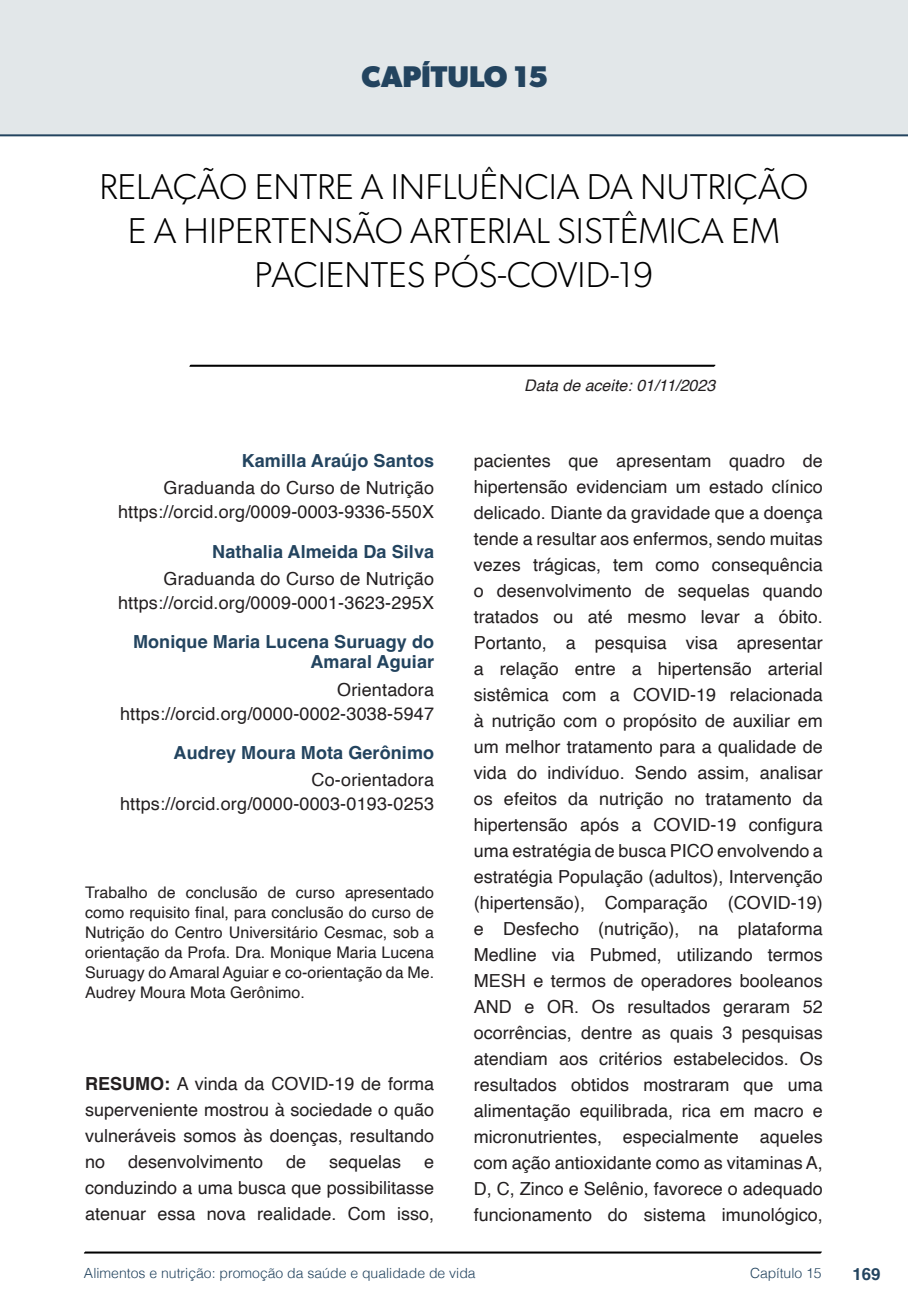
<style>
.page{position:relative;width:908px;height:1304px;background:#fff}
.page>*{position:absolute;margin:0;border:0;box-sizing:border-box;transform-origin:0 0}
.t1{font:300 36px/44px "Gibson";color:#000;text-align:center}
.t2{font:700 30px "Gibson";color:#23445f}
.t3{font:18px/26px "Helvetica";letter-spacing:.01em;color:#231f20;text-align:right}
.t4{font:700 18px/20px "Helvetica";letter-spacing:.005em;color:#23445f;text-align:right}
.t5{font:700 16.8px "Helvetica";color:#23445f}
.t6{font:16px/20px "Helvetica";color:#231f20;text-align:justify}
.t7{font:italic 16px "Helvetica";color:#231f20}
.t8{font:300 14px "Helvetica";color:#23445f}
.s1{font-weight:700}
</style>
<div class="page">
<svg style="left:84px;top:1251px;width:737px;height:3px;background:#515151"></svg>
<svg style="left:189px;top:364px;width:526px;height:3px;background:#4f4f4f"></svg>
<div style="left:0;top:0;width:907px;height:136px;background:#e2e7e9"></div>
<div style="left:44px;top:72px;width:68px;height:61px;background:#e2e7e9"></div>
<h2 class="t2" style="left:361px;top:58px;width:188px">CAPÍTULO 15</h2>
<h1 class="t1" style="left:100px;top:164px;width:710px">RELAÇÃO ENTRE A INFLUÊNCIA DA NUTRIÇÃO<br>E A HIPERTENSÃO ARTERIAL SISTÊMICA EM<br>PACIENTES PÓS-COVID-19</h1>
<p class="t4" style="left:242px;top:453px;width:194px">Kamilla Araújo Santos</p>
<p class="t3" style="left:118px;top:477px;width:317px;line-height:24px">Graduanda do Curso de Nutrição https://orcid.org/0009-0003-9336-550X</p>
<p class="t4" style="left:212px;top:543px;width:223px">Nathalia Almeida Da Silva</p>
<p class="t3" style="left:118px;top:567px;width:317px;line-height:24px">Graduanda do Curso de Nutrição https://orcid.org/0009-0001-3623-295X</p>
<p class="t4" style="left:133px;top:634px;width:302px">Monique Maria Lucena Suruagy do<br>Amaral Aguiar</p>
<p class="t3" style="left:120px;top:678px;width:315px;line-height:24px">Orientadora https://orcid.org/0000-0002-3038-5947</p>
<p class="t4" style="left:173px;top:745px;width:262px">Audrey Moura Mota Gerônimo</p>
<p class="t3" style="left:120px;top:769px;width:315px;line-height:24px">Co-orientadora https://orcid.org/0000-0003-0193-0253</p>
<p class="t6" style="left:85px;top:883px;width:350px">Trabalho de conclusão de curso apresentado como requisito final, para conclusão do curso de Nutrição do Centro Universitário Cesmac, sob a orientação da Profa. Dra. Monique Maria Lucena Suruagy do Amaral Aguiar e co-orientação da Me.<br>Audrey Moura Mota Gerônimo.</p>
<p class="t3" style="left:85px;top:1071px;width:350px;text-align:justify"><span class="s1">RESUMO:</span> A vinda da COVID-19 de forma superveniente mostrou à sociedade o quão vulneráveis somos às doenças, resultando no</p>
<p class="t3" style="left:128px;top:1149px;width:137px">desenvolvimento</p>
<p class="t3" style="left:286px;top:1149px;width:22px">de</p>
<p class="t3" style="left:329px;top:1149px;width:74px">sequelas</p>
<p class="t3" style="left:85px;top:1149px;width:350px;text-align:justify;text-indent:339px">e conduzindo a uma busca que possibilitasse atenuar essa nova realidade. Com isso,</p>
<p class="t7" style="left:524px;top:373px;width:192px">Data de aceite: 01/11/2023</p>
<p class="t3" style="left:473px;top:448px;width:350px;text-align:justify">pacientes que apresentam quadro de hipertensão evidenciam um estado clínico delicado. Diante da gravidade que a doença tende a resultar aos enfermos, sendo muitas vezes trágicas, tem como consequência o desenvolvimento de sequelas quando tratados ou até mesmo levar a óbito.<br>Portanto, a pesquisa visa apresentar a relação entre a hipertensão arterial sistêmica com a COVID-19 relacionada à nutrição com o propósito de auxiliar em um melhor tratamento para a qualidade de vida do indivíduo. Sendo assim, analisar os efeitos da nutrição no tratamento da hipertensão após a COVID-19 configura uma estratégia de busca PICO envolvendo a estratégia População (adultos), Intervenção (hipertensão), Comparação (COVID-19) e Desfecho (nutrição), na plataforma Medline via Pubmed, utilizando termos MESH e termos de operadores booleanos AND e OR. Os resultados geraram 52 ocorrências, dentre as quais 3 pesquisas atendiam aos critérios estabelecidos. Os resultados obtidos mostraram que uma alimentação equilibrada, rica em macro e micronutrientes, especialmente aqueles com ação antioxidante como as vitaminas A, D, C, Zinco e Selênio, favorece o adequado funcionamento do sistema imunológico,</p>
<p class="t8" style="left:84px;top:1261px;width:393px">Alimentos e nutrição: promoção da saúde e qualidade de vida</p>
<p class="t8" style="left:749px;top:1261px;width:73px">Capítulo 15</p>
<p class="t5" style="left:851px;top:1264px;width:30px">169</p>
</div>
